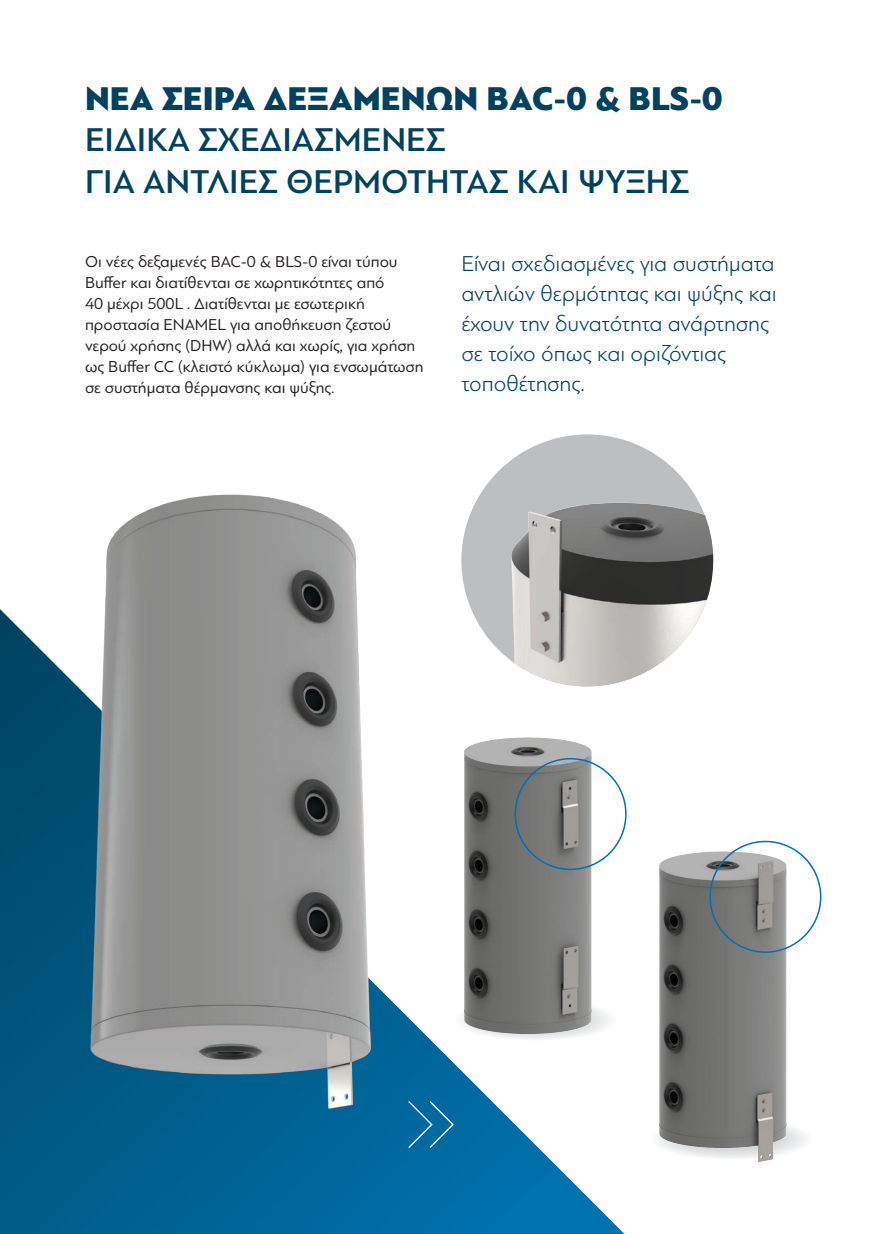
<style>
.page{position:relative;width:893px;height:1234px;background:#fff}
.page>*{position:absolute;margin:0;border:0;box-sizing:border-box;transform-origin:0 0}
.t1{font:500 34.5px/41.4px "PF Bague Sans Pro";color:#00425f}
.t2{font:900 34.5px "PF Bague Sans Pro";color:#00425f}
.t3{font:300 22.5px/30px "PF Bague Sans Pro";color:#00425f}
.t4{font:16.5px/21px "PF Bague Sans Pro";color:#231f20}
</style>
<div class="page">
<svg style="left:0;top:609px;width:624px;height:624px"></svg>
<svg style="left:407px;top:1099px;width:48px;height:50px"></svg>
<img style="left:658px;top:843px;width:147px;height:319px">
<img style="left:431px;top:706px;width:194px;height:361px">
<div style="left:461px;top:434px;width:252px;height:252px;background:#bcbec0;border-radius:50%"></div>
<img style="left:461px;top:466px;width:252px;height:220px">
<div style="left:709px;top:840px;width:112px;height:112px;border:2px solid #0072ae;border-radius:50%"></div>
<div style="left:515px;top:757px;width:112px;height:112px;border:2px solid #0072ae;border-radius:50%"></div>
<img style="left:76px;top:494px;width:315px;height:671px">
<h1 class="t2" style="left:85px;top:77px;width:639px">Νέα σει ρά δεξαμενών BAC-0 &amp; BLS-0</h1>
<h1 class="t1" style="left:85px;top:119px;width:601px">ειδικά σχεδιασμένες<br>για αντλί ες θερμότητας και Ψύξης</h1>
<p class="t4" style="left:85px;top:251px;width:340px">Οι νέες δεξαμενές BAC-0 &amp; BLS-0 είναι τύπου Buffer και διατίθενται σε χωρητικότητες από<br>40 μέχρι 500L . Διατίθενται με εσωτερική προστασία ENAMEL για αποθήκευση ζεστού νερού χρήσης (DHW) αλλά και χωρίς, για χρήση ως Βuffer CC (κλειστό κύκλωμα) για ενσωμάτωση σε συστήματα θέρμανσης και ψύξης.</p>
<h2 class="t3" style="left:461px;top:249px;width:317px">Είναι σχεδιασμένες για συστήματα αντλιών θερμότητας και ψύξης και έχουν την δυνατότητα ανάρτησης σε τοίχο όπως και οριζόντιας τοποθέτησης.</h2>
</div>
